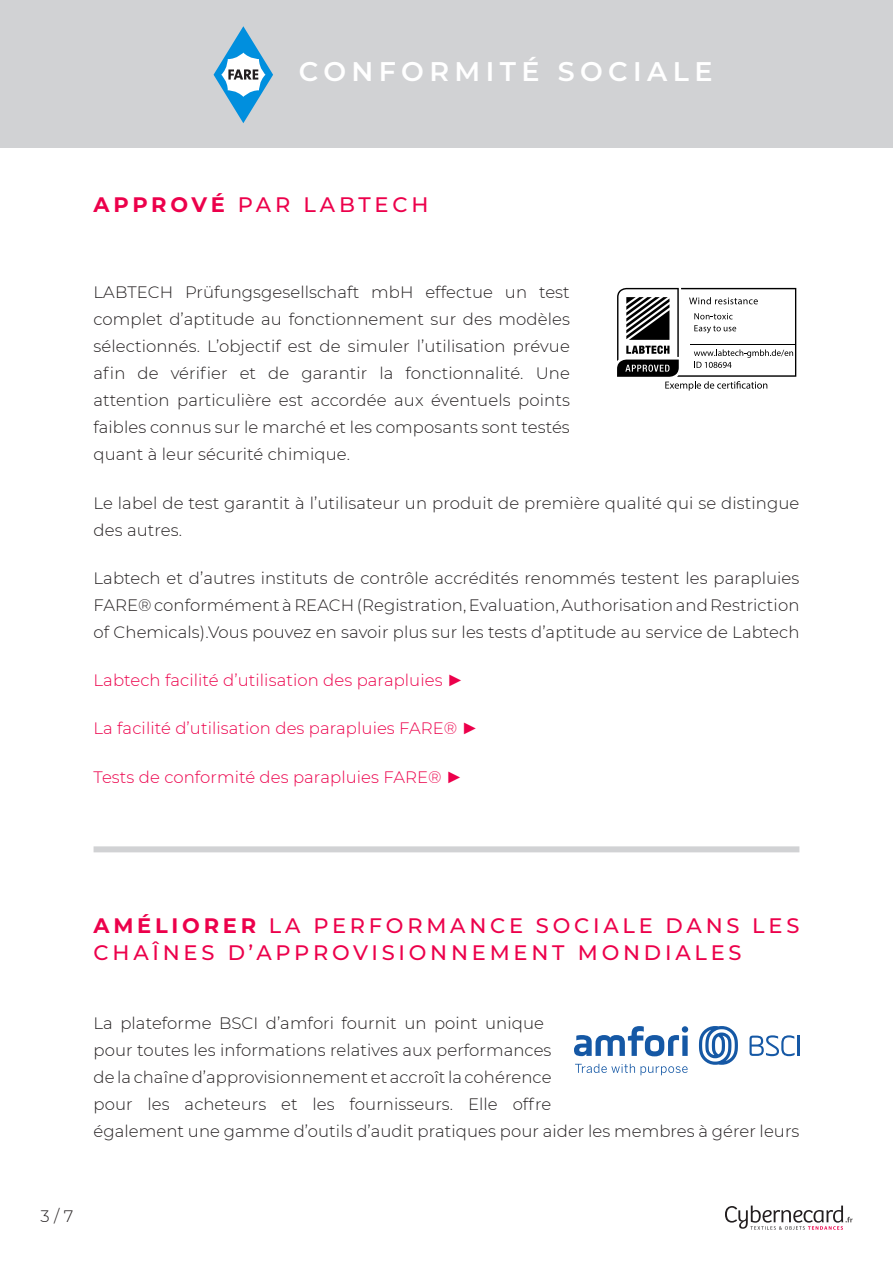
<style>
.page{position:relative;width:893px;height:1263px;background:#fff}
.page>*{position:absolute;margin:0;border:0;box-sizing:border-box;transform-origin:0 0}
.t1{font:600 27px "Montserrat";letter-spacing:.2em;color:#fff}
.body_content{font:500 21px/27px "Montserrat";letter-spacing:.18em;color:#ec004b}
.body_content-2{font:300 16.5px/27px "Montserrat";letter-spacing:.005em;color:#231f20;text-align:justify}
.body_content-3{font:300 16.5px "Montserrat";letter-spacing:.005em;color:#ec004b}
.hyperlink{font:300 16.5px "Montserrat";letter-spacing:.005em;color:#ec004b}
.s1{font-weight:700}
.s2{font-family:"Arial";font-weight:700}
</style>
<div class="page">
<div style="left:0;top:0;width:893px;height:92px;background:#d1d2d4"></div>
<div style="left:0;top:51px;width:893px;height:96px;background:#d1d2d4"></div>
<svg style="left:214px;top:26px;width:59px;height:97px"></svg>
<svg style="left:725px;top:1205px;width:127px;height:25px"></svg>
<div style="left:94px;top:846px;width:705px;height:6px;background:#d1d2d4"></div>
<svg style="left:617px;top:287px;width:180px;height:104px"></svg>
<svg style="left:699px;top:1026px;width:39px;height:39px"></svg>
<svg style="left:749px;top:1035px;width:46px;height:21px"></svg>
<hr style="left:797px;top:1035px;width:2px;height:21px;background:#1558a5">
<svg style="left:575px;top:1064px;width:113px;height:11px"></svg>
<svg style="left:574px;top:1026px;width:114px;height:30px"></svg>
<h1 class="t1" style="left:299px;top:52px;width:415px">CONFORMITÉ SOCIALE</h1>
<p class="body_content" style="left:94px;top:190px;width:336px"><span class="s1">APPROVÉ</span> PAR LABTECH</p>
<p class="body_content-2" style="left:94px;top:278px;width:478px">LABTECH Prüfungsgesellschaft mbH effectue un test complet d’aptitude au fonctionnement sur des modèles sélectionnés. L’objectif est de simuler l’utilisation prévue afin de vérifier et de garantir la fonctionnalité. Une attention particulière est accordée aux éventuels points faibles connus sur le marché et les composants sont testés quant à leur sécurité chimique.</p>
<p class="body_content-2" style="left:94px;top:489px;width:707px">Le label de test garantit à l’utilisateur un produit de première qualité qui se distingue des autres.</p>
<p class="body_content-2" style="left:94px;top:564px;width:707px">Labtech et d’autres instituts de contrôle accrédités renommés testent les parapluies FARE® conformément à REACH (Registration, Evaluation, Authorisation and Restriction of Chemicals).Vous pouvez en savoir plus sur les tests d’aptitude au service de Labtech</p>
<p class="hyperlink" style="left:94px;top:669px;width:371px">Labtech facilité d’utilisation des parapluies <span class="s2">►</span></p>
<p class="body_content-3" style="left:94px;top:717px;width:386px">La facilité d’utilisation des parapluies FARE® <span class="s2">►</span></p>
<p class="body_content-3" style="left:94px;top:765px;width:370px">Tests de conformité des parapluies FARE® <span class="s2">►</span></p>
<p class="body_content" style="left:94px;top:911px;width:707px"><span class="s1">AMÉLIORER</span> LA PERFORMANCE SOCIALE DANS LES<br>CHAÎNES D’APPROVISIONNEMENT MONDIALES</p>
<p class="body_content-2" style="left:94px;top:1009px;width:707px;text-align:left">La plateforme BSCI d’amfori fournit un point unique<br>pour toutes les informations relatives aux performances<br>de la chaîne d’approvisionnement et accroît la cohérence<br>pour les acheteurs et les fournisseurs. Elle offre<br>également une gamme d’outils d’audit pratiques pour aider les membres à gérer leurs</p>
<p class="body_content-2" style="left:40px;top:1202px;width:34px">3 / 7</p>
</div>
